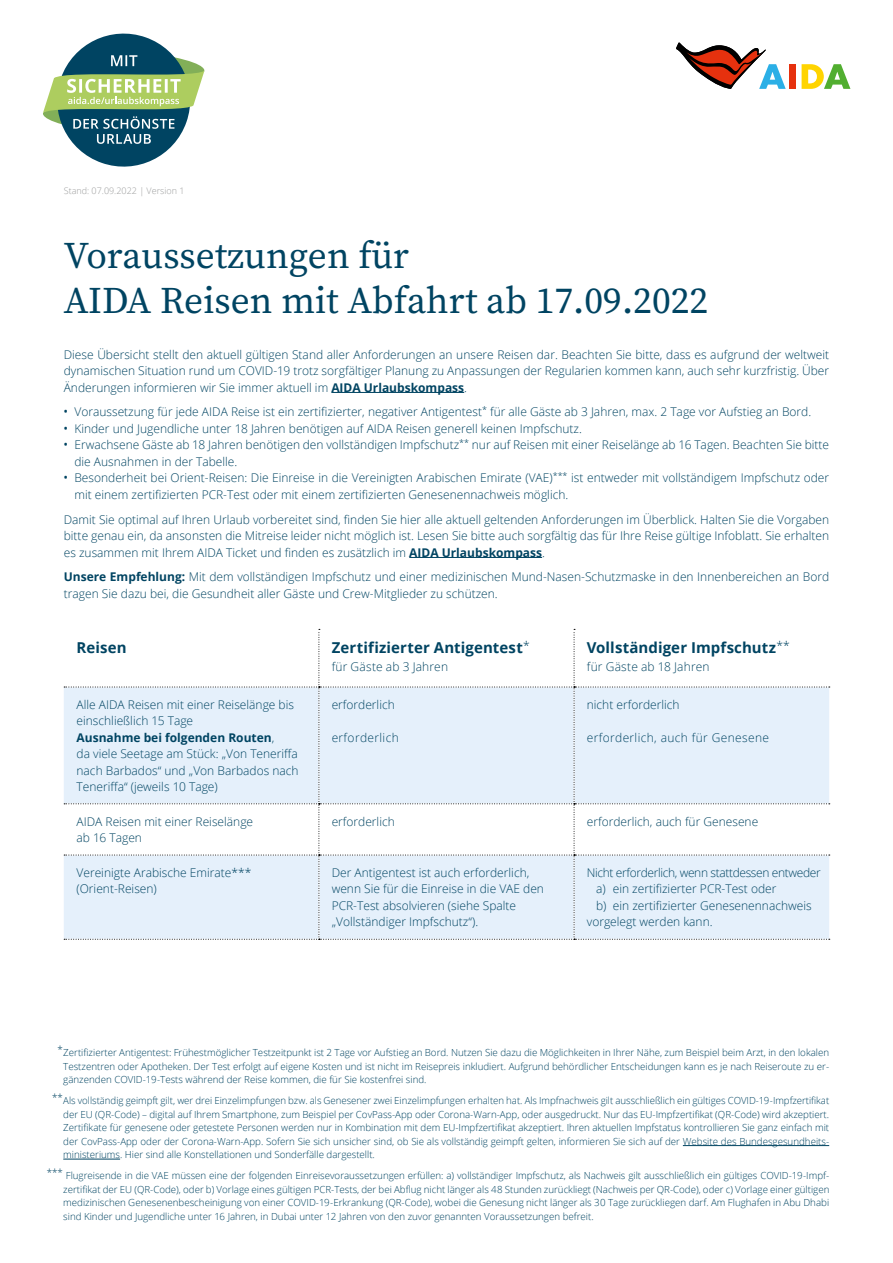
<style>
.page{position:relative;width:893px;height:1263px;background:#fff}
.page>*{position:absolute;margin:0;border:0;box-sizing:border-box;transform-origin:0 0}
.Headline_1{font:37.5px/45px "Source Serif Variable";color:#004462}
.Subline_10_Open_Sans{font:700 15px "Open Sans";letter-spacing:.01em;color:#004462}
.Copy_8_Open_Sans_Lig{font:300 12px/16.5px "Open Sans";color:#004462}
.Copy_8_Open_Sans_Lig-2{font:300 12px/16.5px "Open Sans";letter-spacing:-.03em;color:#004462}
.Copy_8_Open_Sans_Lig-3{font:300 12px "Open Sans";letter-spacing:.03em;color:#004462}
.Subline_10_Open_Sans-2{font:300 12px "Open Sans";letter-spacing:.015em;color:#004462}
.Copy_8_Open_Sans_Lig-4{font:300 9.75px/13.5px "Open Sans";color:#004462;text-align:justify}
.t1{font:300 9px "Open Sans";color:#9c9d9d}
.s1{font-weight:700}
.s2{font-weight:600;font-size:10.5px}
</style>
<div class="page">
<svg style="left:43px;top:34px;width:162px;height:133px"></svg>
<hr style="left:331px;top:392px;width:133px;height:1px;background:#004462">
<hr style="left:409px;top:557px;width:133px;height:1px;background:#004462">
<svg style="left:64px;top:629px;width:766px;height:311px"></svg>
<hr style="left:683px;top:1145px;width:146px;height:1px;background:#004462">
<hr style="left:63px;top:1159px;width:57px;height:1px;background:#004462">
<div style="left:789px;top:64px;width:7px;height:25px;background:#e6310e"></div>
<svg style="left:802px;top:64px;width:48px;height:25px"></svg>
<svg style="left:676px;top:43px;width:110px;height:46px"></svg>
<p class="t1" style="left:64px;top:184px;width:122px">Stand: 07.09.2022 | Version 1</p>
<p class="Headline_1" style="left:64px;top:233px;width:646px">Voraussetzungen für<br>AIDA Reisen mit Abfahrt ab 17.09.2022</p>
<p class="Copy_8_Open_Sans_Lig" style="left:64px;top:346px;width:767px;text-align:justify">Diese Übersicht stellt den aktuell gültigen Stand aller Anforderungen an unsere Reisen dar. Beachten Sie bitte, dass es aufgrund der weltweit dynamischen Situation rund um COVID-19 trotz sorgfältiger Planung zu Anpassungen der Regularien kommen kann, auch sehr kurzfristig. Über Änderungen informieren wir Sie immer aktuell im <span class="s1">AIDA Urlaubskompass</span>.</p>
<p class="Copy_8_Open_Sans_Lig" style="left:64px;top:403px;width:749px"><span class="s2">•</span> Voraussetzung für jede AIDA Reise ist ein zertifizierter, negativer Antigentest<sup>*</sup> für alle Gäste ab 3 Jahren, max. 2 Tage vor Aufstieg an Bord.</p>
<p class="Copy_8_Open_Sans_Lig" style="left:64px;top:420px;width:520px"><span class="s2">•</span> Kinder und Jugendliche unter 18 Jahren benötigen auf AIDA Reisen generell keinen Impfschutz.</p>
<p class="Copy_8_Open_Sans_Lig" style="left:74px;top:436px;width:756px;text-indent:-11px"><span class="s2">•</span> Erwachsene Gäste ab 18 Jahren benötigen den vollständigen Impfschutz<sup>**</sup> nur auf Reisen mit einer Reiselänge ab 16 Tagen. Beachten Sie bitte die Ausnahmen in der Tabelle.</p>
<p class="Copy_8_Open_Sans_Lig" style="left:74px;top:469px;width:756px;text-indent:-11px"><span class="s2">•</span> Besonderheit bei Orient-Reisen: Die Einreise in die Vereinigten Arabischen Emirate (VAE)<sup>***</sup> ist entweder mit vollständigem Impfschutz oder mit einem zertifizierten PCR-Test oder mit einem zertifizierten Genesenennachweis möglich.</p>
<p class="Copy_8_Open_Sans_Lig" style="left:64px;top:511px;width:767px;text-align:justify">Damit Sie optimal auf Ihren Urlaub vorbereitet sind, finden Sie hier alle aktuell geltenden Anforderungen im Überblick. Halten Sie die Vorgaben bitte genau ein, da ansonsten die Mitreise leider nicht möglich ist. Lesen Sie bitte auch sorgfältig das für Ihre Reise gültige Infoblatt. Sie erhalten es zusammen mit Ihrem AIDA Ticket und finden es zusätzlich im <span class="s1">AIDA Urlaubskompass</span>.</p>
<p class="Copy_8_Open_Sans_Lig" style="left:64px;top:568px;width:767px"><span class="s1">Unsere Empfehlung:</span> Mit dem vollständigen Impfschutz und einer medizinischen Mund-Nasen-Schutzmaske in den Innenbereichen an Bord tragen Sie dazu bei, die Gesundheit aller Gäste und Crew-Mitglieder zu schützen.</p>
<p class="Subline_10_Open_Sans" style="left:77px;top:637px;width:52px">Reisen</p>
<p class="Subline_10_Open_Sans" style="left:332px;top:637px;width:200px">Zertifizierter Antigentest<sup>*</sup></p>
<p class="Subline_10_Open_Sans-2" style="left:332px;top:659px;width:118px">für Gäste ab 3 Jahren</p>
<p class="Copy_8_Open_Sans_Lig" style="left:77px;top:696px;width:219px">Alle AIDA Reisen mit einer Reiselänge bis einschließlich 15 Tage</p>
<p class="Copy_8_Open_Sans_Lig" style="left:77px;top:729px;width:224px"><span class="s1">Ausnahme bei folgenden Routen</span>,<br>da viele Seetage am Stück: „Von Teneriffa nach Barbados“ und „Von Barbados nach Teneriffa“ (jeweils 10 Tage)</p>
<p class="Copy_8_Open_Sans_Lig" style="left:332px;top:696px;width:65px">erforderlich</p>
<p class="Copy_8_Open_Sans_Lig-3" style="left:332px;top:729px;width:69px">erforderlich</p>
<p class="Subline_10_Open_Sans" style="left:587px;top:637px;width:205px">Vollständiger Impfschutz<sup>**</sup></p>
<p class="Subline_10_Open_Sans-2" style="left:587px;top:659px;width:124px">für Gäste ab 18 Jahren</p>
<p class="Copy_8_Open_Sans_Lig" style="left:587px;top:696px;width:94px">nicht erforderlich</p>
<p class="Copy_8_Open_Sans_Lig-3" style="left:587px;top:729px;width:184px">erforderlich, auch für Genesene</p>
<p class="Copy_8_Open_Sans_Lig" style="left:77px;top:813px;width:178px">AIDA Reisen mit einer Reiselänge ab 16 Tagen</p>
<p class="Copy_8_Open_Sans_Lig" style="left:332px;top:813px;width:65px">erforderlich</p>
<p class="Copy_8_Open_Sans_Lig" style="left:587px;top:813px;width:173px">erforderlich, auch für Genesene</p>
<p class="Copy_8_Open_Sans_Lig" style="left:77px;top:864px;width:176px">Vereinigte Arabische Emirate*** (Orient-Reisen)</p>
<p class="Copy_8_Open_Sans_Lig" style="left:332px;top:864px;width:214px">Der Antigentest ist auch erforderlich, wenn Sie für die Einreise in die VAE den PCR-Test absolvieren (siehe Spalte „Vollständiger Impfschutz“).</p>
<p class="Copy_8_Open_Sans_Lig-2" style="left:596px;top:864px;width:226px;text-indent:-9px">Nicht erforderlich, wenn stattdessen entweder a) ein zertifizierter PCR-Test oder</p>
<p class="Copy_8_Open_Sans_Lig" style="left:587px;top:897px;width:226px;text-indent:9px">b) ein zertifizierter Genesenennachweis vorgelegt werden kann.</p>
<p class="Copy_8_Open_Sans_Lig-4" style="left:63px;top:1046px;width:767px;text-indent:-16px"><sup>**</sup>*Zertifizierter Antigentest: Frühestmöglicher Testzeitpunkt ist 2 Tage vor Aufstieg an Bord. Nutzen Sie dazu die Möglichkeiten in Ihrer Nähe, zum Beispiel beim Arzt, in den lokalen Testzentren oder Apotheken. Der Test erfolgt auf eigene Kosten und ist nicht im Reisepreis inkludiert. Aufgrund behördlicher Entscheidungen kann es je nach Reiseroute zu er&shy;gänzenden COVID-19-Tests während der Reise kommen, die für Sie kostenfrei sind.</p>
<p class="Copy_8_Open_Sans_Lig-4" style="left:63px;top:1094px;width:767px;text-indent:-16px"><sup>*</sup>**Als vollständig geimpft gilt, wer drei Einzelimpfungen bzw. als Genesener zwei Einzelimpfungen erhalten hat. Als Impfnachweis gilt ausschließlich ein gültiges COVID-19-Impfzertifikat der EU (QR-Code) – digital auf Ihrem Smartphone, zum Beispiel per CovPass-App oder Corona-Warn-App, oder ausgedruckt. Nur das EU-Impfzertifikat (QR-Code) wird akzeptiert.<br>Zertifikate für genesene oder getestete Personen werden nur in Kombination mit dem EU-Impfzertifikat akzeptiert. Ihren aktuellen Impfstatus kontrollieren Sie ganz einfach mit der CovPass-App oder der Corona-Warn-App. Sofern Sie sich unsicher sind, ob Sie als vollständig geimpft gelten, informieren Sie sich auf der Website des Bundesgesundheits&shy;ministeriums. Hier sind alle Konstellationen und Sonderfälle dargestellt.</p>
<p class="Copy_8_Open_Sans_Lig-4" style="left:63px;top:1169px;width:768px;text-indent:-16px">*** Flugreisende in die VAE müssen eine der folgenden Einreisevoraussetzungen erfüllen: a) vollständiger Impfschutz, als Nachweis gilt ausschließlich ein gültiges COVID-19-Impf&shy;zertifikat der EU (QR-Code), oder b) Vorlage eines gültigen PCR-Tests, der bei Abflug nicht länger als 48 Stunden zurückliegt (Nachweis per QR-Code), oder c) Vorlage einer gültigen medizinischen Genesenenbescheinigung von einer COVID-19-Erkrankung (QR-Code), wobei die Genesung nicht länger als 30 Tage zurückliegen darf. Am Flughafen in Abu Dhabi sind Kinder und Jugendliche unter 16 Jahren, in Dubai unter 12 Jahren von den zuvor genannten Voraussetzungen befreit.</p>
</div>
